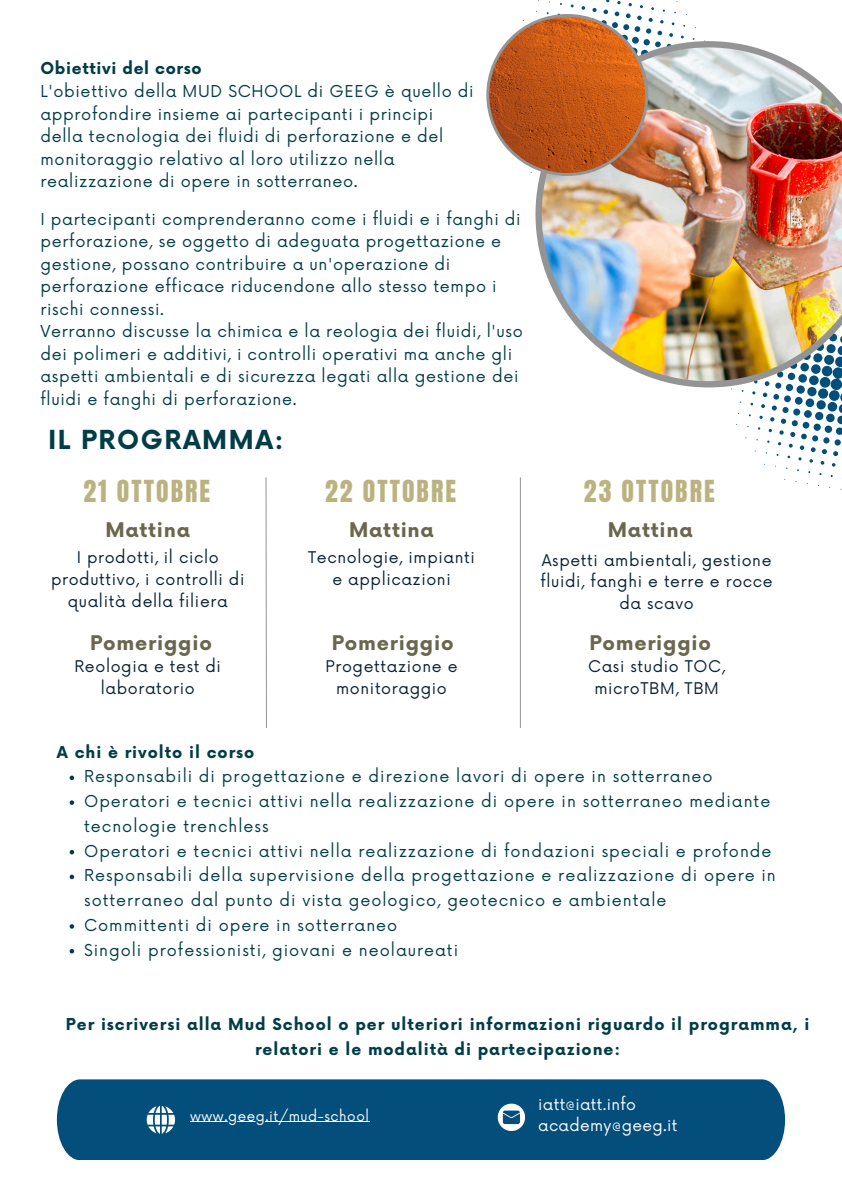
<style>
.page{position:relative;width:842px;height:1191px;background:#fff}
.page>*{position:absolute;margin:0;border:0;box-sizing:border-box;transform-origin:0 0}
.t1{font:25.8px "Anton";letter-spacing:.08em;color:#bcb280}
.t2{font:700 25.6px "Now";letter-spacing:.06em;color:#023d47}
.t3{font:700 19.7px "Now";letter-spacing:.04em;color:#6b664e}
.t4{font:16px/22.5px "Now";letter-spacing:.04em;color:#023d47}
.t5{font:16px/24.8px "Now";letter-spacing:.06em;color:#023d47}
.t6{font:700 16px/24.8px "Now";letter-spacing:.06em;color:#023d47;text-align:center}
.t7{font:15.7px/21.8px "Now";letter-spacing:.04em;color:#062133;text-align:center}
.t8{font:15.5px "Now";letter-spacing:.02em;color:#fff}
.t9{font:13.6px "Now";letter-spacing:.04em;color:#fff}
.s1{font-weight:700}
</style>
<div class="page">
<svg style="left:731px;top:387px;width:111px;height:103px"></svg>
<hr style="left:520px;top:477px;width:1px;height:251px;background:#949494">
<svg style="left:265px;top:477px;width:2px;height:251px"></svg>
<div style="left:57px;top:1079px;width:728px;height:80px;background:#034e7b"></div>
<img style="left:535px;top:41px;width:307px;height:346px">
<img style="left:486px;top:0;width:234px;height:200px">
<svg style="left:147px;top:1105px;width:28px;height:28px"></svg>
<svg style="left:498px;top:1103px;width:27px;height:27px"></svg>
<hr style="left:190px;top:1121px;width:128px;height:1px;background:#fff">
<hr style="left:318px;top:1121px;width:52px;height:1px;background:#fff">
<svg style="left:70px;top:775px;width:4px;height:5px"></svg>
<svg style="left:70px;top:800px;width:4px;height:4px"></svg>
<svg style="left:70px;top:849px;width:4px;height:5px"></svg>
<svg style="left:70px;top:874px;width:4px;height:5px"></svg>
<svg style="left:70px;top:924px;width:4px;height:4px"></svg>
<svg style="left:70px;top:949px;width:4px;height:4px"></svg>
<h4 class="t4" style="left:40px;top:57px;width:435px"><span class="s1">Obiettivi del corso<br></span>L'obiettivo della MUD SCHOOL di GEEG è quello di approfondire insieme ai partecipanti i principi della tecnologia dei fluidi di perforazione e del monitoraggio relativo al loro utilizzo nella realizzazione di opere in sotterraneo.</h4>
<p class="t4" style="left:40px;top:208px;width:484px">I partecipanti comprenderanno come i fluidi e i fanghi di perforazione, se oggetto di adeguata progettazione e gestione, possano contribuire a un'operazione di perforazione efficace riducendone allo stesso tempo i rischi connessi.<br>Verranno discusse la chimica e la reologia dei fluidi, l'uso dei polimeri e additivi, i controlli operativi ma anche gli aspetti ambientali e di sicurezza legati alla gestione dei fluidi e fanghi di perforazione.</p>
<h2 class="t2" style="left:48px;top:425px;width:237px">IL PROGRAMMA:</h2>
<h1 class="t1" style="left:83px;top:473px;width:128px">21 OTTOBRE</h1>
<h2 class="t3" style="left:105px;top:518px;width:86px">Mattina</h2>
<p class="t7" style="left:51px;top:547px;width:195px">I prodotti, il ciclo produttivo, i controlli di qualità della filiera</p>
<h2 class="t3" style="left:90px;top:632px;width:123px">Pomeriggio</h2>
<h3 class="t7" style="left:74px;top:656px;width:148px">Reologia e test di laboratorio</h3>
<h3 class="t1" style="left:325px;top:473px;width:132px">22 OTTOBRE</h3>
<h5 class="t3" style="left:349px;top:518px;width:86px">Mattina</h5>
<h3 class="t7" style="left:308px;top:547px;width:168px">Tecnologie, impianti e applicazioni</h3>
<h5 class="t3" style="left:332px;top:632px;width:123px">Pomeriggio</h5>
<h5 class="t7" style="left:326px;top:656px;width:133px">Progettazione e monitoraggio</h5>
<h3 class="t1" style="left:584px;top:473px;width:132px">23 OTTOBRE</h3>
<h3 class="t3" style="left:608px;top:518px;width:86px">Mattina</h3>
<h3 class="t7" style="left:541px;top:549px;width:234px">Aspetti ambientali, gestione fluidi, fanghi e terre e rocce da scavo</h3>
<h5 class="t3" style="left:589px;top:632px;width:123px">Pomeriggio</h5>
<h5 class="t7" style="left:588px;top:656px;width:138px">Casi studio TOC, microTBM, TBM</h5>
<h5 class="t6" style="left:57px;top:740px;width:199px">A chi è rivolto il corso</h5>
<h4 class="t5" style="left:84px;top:765px;width:630px">Responsabili di progettazione e direzione lavori di opere in sotterraneo</h4>
<p class="t5" style="left:84px;top:789px;width:688px">Operatori e tecnici attivi nella realizzazione di opere in sotterraneo mediante tecnologie trenchless</p>
<p class="t5" style="left:84px;top:839px;width:689px">Operatori e tecnici attivi nella realizzazione di fondazioni speciali e profonde</p>
<p class="t5" style="left:84px;top:864px;width:693px">Responsabili della supervisione della progettazione e realizzazione di opere in sotterraneo dal punto di vista geologico, geotecnico e ambientale</p>
<p class="t5" style="left:84px;top:913px;width:315px">Committenti di opere in sotterraneo</p>
<p class="t5" style="left:84px;top:938px;width:376px">Singoli professionisti, giovani e neolaureati</p>
<p class="t6" style="left:66px;top:1012px;width:745px">Per iscriversi alla Mud School o per ulteriori informazioni riguardo il programma, i relatori e le modalità di partecipazione:</p>
<p class="t9" style="left:190px;top:1107px;width:180px">www.geeg.it/mud-school</p>
<h5 class="t8" style="left:538px;top:1095px;width:99px">iatt@iatt.info</h5>
<h5 class="t8" style="left:538px;top:1116px;width:141px">academy@geeg.it</h5>
</div>
